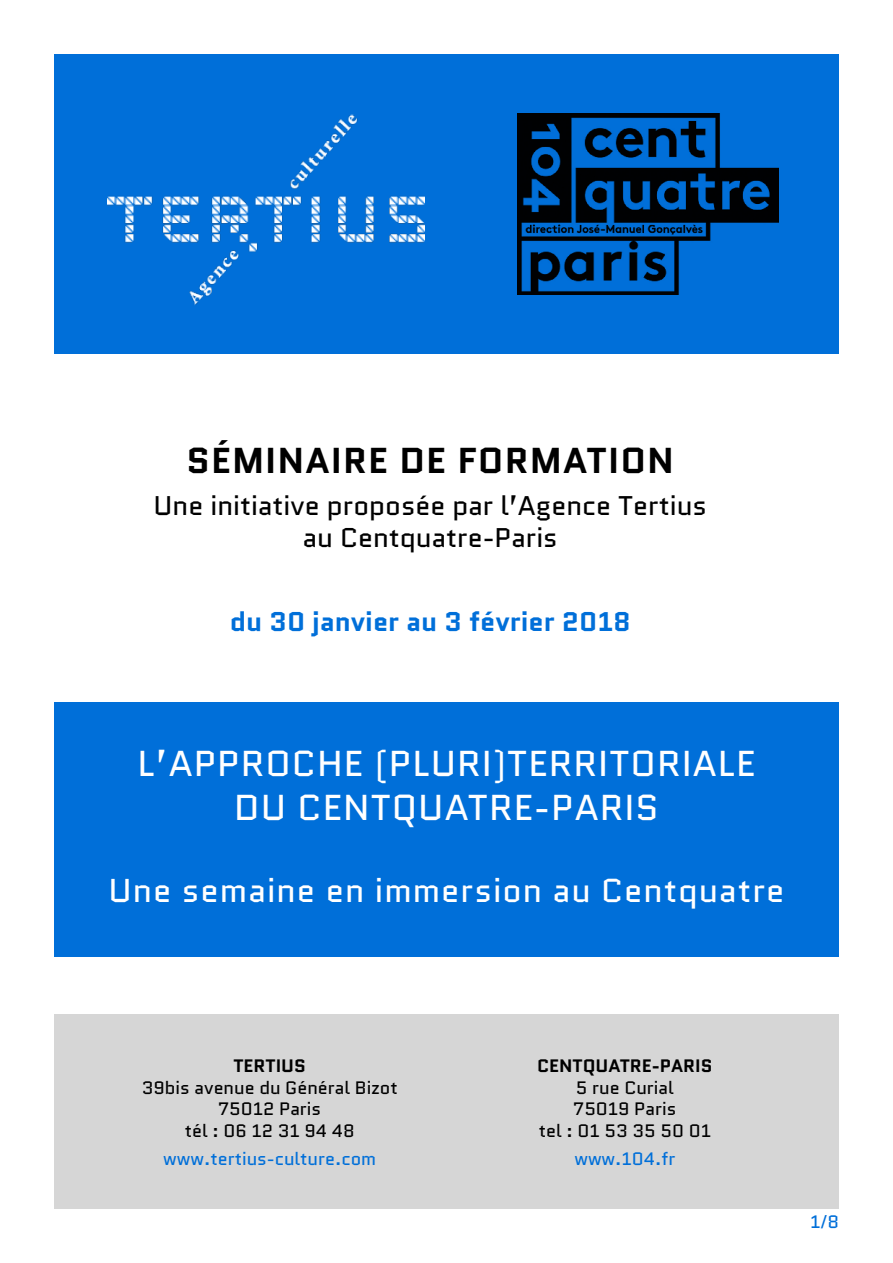
<style>
.page{position:relative;width:893px;height:1263px;background:#fff}
.page>*{position:absolute;margin:0;border:0;box-sizing:border-box;transform-origin:0 0}
.t1{font:36px/43.2px "Quantico";letter-spacing:.03em;color:#fff;text-align:center}
.t2{font:700 36px "Quantico";letter-spacing:.03em;color:#000}
.t3{font:33px "Quantico";letter-spacing:.03em;color:#fff}
.t4{font:27px/32.4px "Quantico";color:#000;text-align:center}
.t5{font:700 27px "Quantico";color:#006fd9}
.t6{font:18px/21.6px "Quantico";color:#000;text-align:center}
.t7{font:18px "Quantico";color:#006fd9}
.t8{font:700 18px "Quantico";color:#000}
</style>
<div class="page">
<div style="left:54px;top:702px;width:785px;height:254px;background:#006fd9"></div>
<div style="left:54px;top:1015px;width:785px;height:194px;background:#d6d6d6"></div>
<div style="left:54px;top:54px;width:785px;height:300px;background:#006fd9"></div>
<img style="left:108px;top:114px;width:316px;height:191px">
<img style="left:517px;top:113px;width:261px;height:182px">
<h1 class="t2" style="left:187px;top:435px;width:489px">Séminaire de formation</h1>
<h3 class="t4" style="left:154px;top:489px;width:555px">Une initiative proposée par l’Agence Tertius au Centquatre-Paris</h3>
<h3 class="t5" style="left:230px;top:603px;width:403px">du 30 janvier au 3 février 2018</h3>
<h1 class="t1" style="left:137px;top:742px;width:620px">L’APPROCHE (PLURI)TERRITORIALE<br>DU CENTQUATRE-PARIS</h1>
<h2 class="t3" style="left:108px;top:868px;width:677px">Une semaine en immersion au Centquatre</h2>
<p class="t8" style="left:233px;top:1053px;width:11px">TERTI</p>
<p class="t8" style="left:281px;top:1053px;width:26px">US</p>
<p class="t6" style="left:142px;top:1076px;width:257px">39bis avenue du Général Bizot<br>75012 Paris<br>tél : 06 12 31 94 48</p>
<p class="t7" style="left:163px;top:1146px;width:215px">www.tertius-culture.com</p>
<p class="t8" style="left:537px;top:1053px;width:24px">CENT</p>
<p class="t8" style="left:583px;top:1053px;width:38px">QUATRE</p>
<p class="t8" style="left:652px;top:1053px;width:62px">-PARIS</p>
<p class="t6" style="left:539px;top:1076px;width:174px">5 rue Curial<br>75019 Paris<br>tel : 01 53 35 50 01</p>
<p class="t7" style="left:574px;top:1146px;width:102px">www.104.fr</p>
<p class="t7" style="left:810px;top:1209px;width:30px">1/8</p>
</div>
